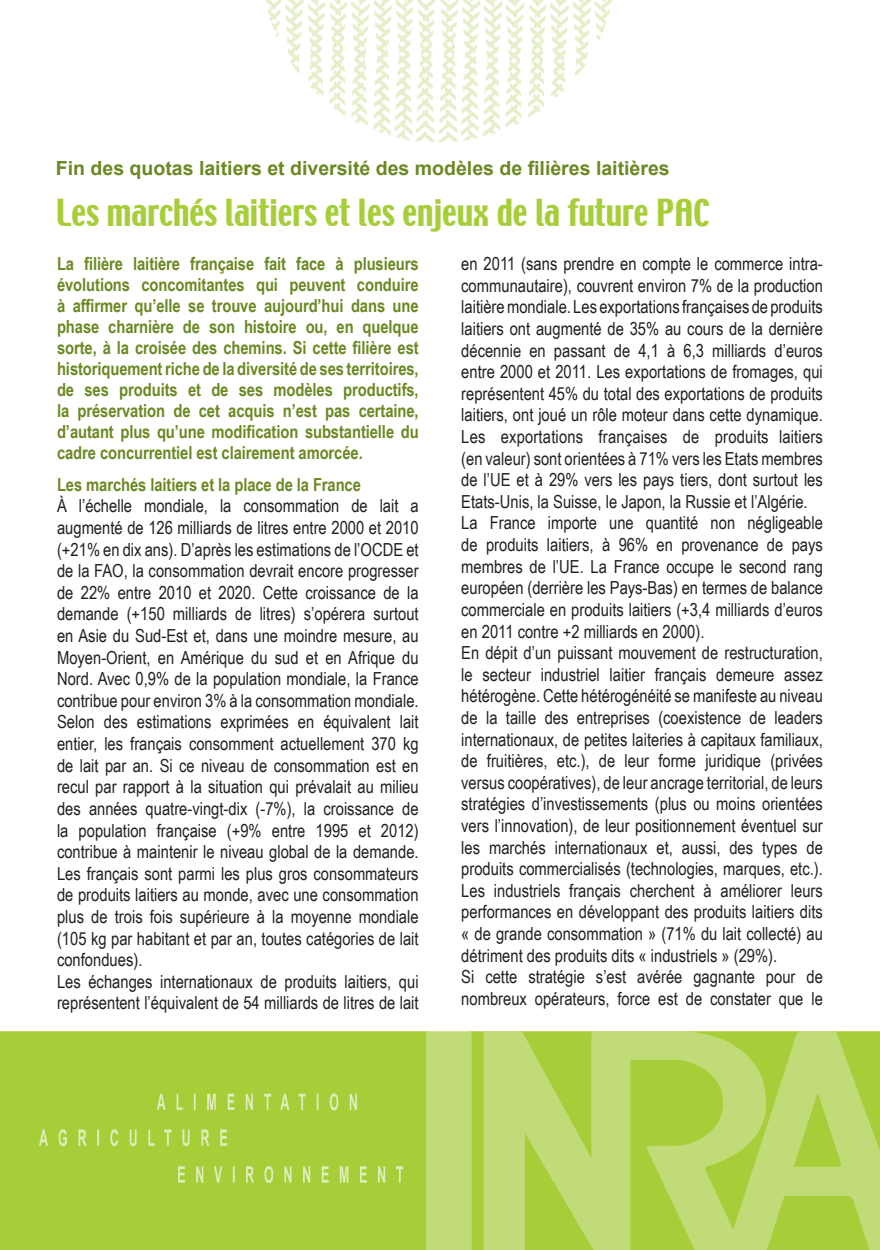
<style>
.page{position:relative;width:880px;height:1250px;background:#fff}
.page>*{position:absolute;margin:0;border:0;box-sizing:border-box;transform-origin:0 0}
.t1{font:33px "Techno";color:#a6ce39}
.t2{font:700 19.5px "Arial";color:#6a8922}
.t3{font:18px/21.6px "Arial Narrow";color:#231f20;text-align:justify}
.t4{font:700 18px/21px "Arial Narrow";letter-spacing:-.005em;color:#6a8922;text-align:justify}
</style>
<div class="page">
<img style="left:0;top:1031px;width:879px;height:218px">
<img style="left:265px;top:0;width:348px;height:143px">
<p class="t2" style="left:56px;top:155px;width:615px">Fin des quotas laitiers et diversité des modèles de filières laitières</p>
<p class="t1" style="left:56px;top:190px;width:655px">Les marchés laitiers et les enjeux de la future PAC</p>
<p class="t4" style="left:57px;top:252px;width:363px">La filière laitière française fait face à plusieurs évolutions concomitantes qui peuvent conduire à affirmer qu’elle se trouve aujourd’hui dans une phase charnière de son histoire ou, en quelque sorte, à la croisée des chemins. Si cette filière est historiquement riche de la diversité de ses territoires, de ses produits et de ses modèles productifs, la préservation de cet acquis n’est pas certaine, d’autant plus qu’une modification substantielle du cadre concurrentiel est clairement amorcée.</p>
<p class="t4" style="left:57px;top:473px;width:305px">Les marchés laitiers et la place de la France</p>
<p class="t3" style="left:57px;top:494px;width:363px">À l’échelle mondiale, la consommation de lait a augmenté de 126 milliards de litres entre 2000 et 2010 (+21% en dix ans). D’après les estimations de l’OCDE et de la FAO, la consommation devrait encore progresser de 22% entre 2010 et 2020. Cette croissance de la demande (+150 milliards de litres) s’opérera surtout en Asie du Sud-Est et, dans une moindre mesure, au Moyen-Orient, en Amérique du sud et en Afrique du Nord. Avec 0,9% de la population mondiale, la France contribue pour environ 3% à la consommation mondiale.<br>Selon des estimations exprimées en équivalent lait entier, les français consomment actuellement 370 kg de lait par an. Si ce niveau de consommation est en recul par rapport à la situation qui prévalait au milieu des années quatre-vingt-dix (-7%), la croissance de la population française (+9% entre 1995 et 2012) contribue à maintenir le niveau global de la demande.<br>Les français sont parmi les plus gros consommateurs de produits laitiers au monde, avec une consommation plus de trois fois supérieure à la moyenne mondiale (105 kg par habitant et par an, toutes catégories de lait confondues).</p>
<p class="t3" style="left:57px;top:969px;width:363px">Les échanges internationaux de produits laitiers, qui représentent l’équivalent de 54 milliards de litres de lait</p>
<p class="t3" style="left:461px;top:252px;width:363px">en 2011 (sans prendre en compte le commerce intra&shy;communautaire), couvrent environ 7% de la production laitière mondiale. Les exportations françaises de produits laitiers ont augmenté de 35% au cours de la dernière décennie en passant de 4,1 à 6,3 milliards d’euros entre 2000 et 2011. Les exportations de fromages, qui représentent 45% du total des exportations de produits laitiers, ont joué un rôle moteur dans cette dynamique.<br>Les exportations françaises de produits laitiers (en valeur) sont orientées à 71% vers les Etats membres de l’UE et à 29% vers les pays tiers, dont surtout les Etats-Unis, la Suisse, le Japon, la Russie et l’Algérie.</p>
<p class="t3" style="left:461px;top:511px;width:363px">La France importe une quantité non négligeable de produits laitiers, à 96% en provenance de pays membres de l’UE. La France occupe le second rang européen (derrière les Pays-Bas) en termes de balance commerciale en produits laitiers (+3,4 milliards d’euros en 2011 contre +2 milliards en 2000).</p>
<p class="t3" style="left:461px;top:641px;width:363px">En dépit d’un puissant mouvement de restructuration, le secteur industriel laitier français demeure assez hétérogène. Cette hétérogénéité se manifeste au niveau de la taille des entreprises (coexistence de leaders internationaux, de petites laiteries à capitaux familiaux, de fruitières, etc.), de leur forme juridique (privées versus coopératives), de leur ancrage territorial, de leurs stratégies d’investissements (plus ou moins orientées vers l’innovation), de leur positionnement éventuel sur les marchés internationaux et, aussi, des types de produits commercialisés (technologies, marques, etc.).<br>Les industriels français cherchent à améliorer leurs performances en développant des produits laitiers dits « de grande consommation » (71% du lait collecté) au détriment des produits dits « industriels » (29%).</p>
<p class="t3" style="left:461px;top:965px;width:363px">Si cette stratégie s’est avérée gagnante pour de nombreux opérateurs, force est de constater que le</p>
</div>
